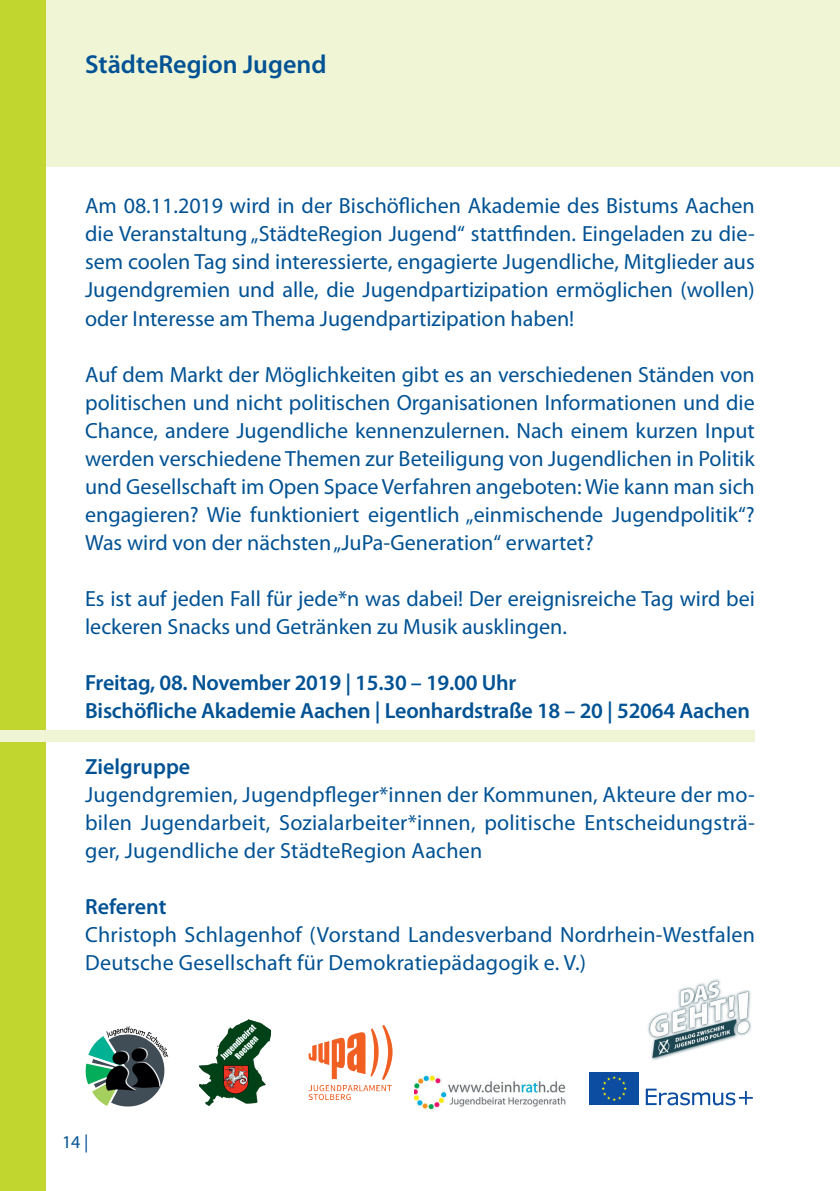
<style>
.page{position:relative;width:840px;height:1191px;background:#fff}
.page>*{position:absolute;margin:0;border:0;box-sizing:border-box;transform-origin:0 0}
.t1{font:600 26px "Myriad Pro";color:#005294}
.t2{font:22px/28px "Myriad Pro";color:#005294;text-align:justify}
.t3{font:600 22px/28px "Myriad Pro";letter-spacing:-.01em;color:#005294}
.t4{font:18px "Myriad Pro";color:#005294}
</style>
<div class="page">
<hr style="left:839px;top:0;width:1px;height:167px;background:#f0f5d5">
<div style="left:0;top:0;width:839px;height:167px;background:#f0f5d5"></div>
<div style="left:0;top:0;width:45px;height:1191px;background:#c1d72f"></div>
<div style="left:0;top:730px;width:754px;height:12px;background:#f0f5d5"></div>
<img style="left:648px;top:979px;width:104px;height:81px">
<img style="left:199px;top:1019px;width:71px;height:87px">
<img style="left:85px;top:1026px;width:84px;height:81px">
<img style="left:308px;top:1025px;width:85px;height:76px">
<img style="left:414px;top:1075px;width:152px;height:35px">
<svg style="left:645px;top:1088px;width:107px;height:17px"></svg>
<div style="left:589px;top:1072px;width:49px;height:33px;background:#0d4da1"></div>
<svg style="left:601px;top:1076px;width:25px;height:25px"></svg>
<p class="t1" style="left:85px;top:50px;width:243px">StädteRegion Jugend</p>
<p class="t2" style="left:85px;top:192px;width:670px">Am 08.11.2019 wird in der Bischöflichen Akademie des Bistums Aachen die Veranstaltung „StädteRegion Jugend“ stattfinden. Eingeladen zu die&shy;sem coolen Tag sind interessierte, engagierte Jugendliche, Mitglieder aus Jugendgremien und alle, die Jugendpartizipation ermöglichen (wollen) oder Interesse am Thema Jugendpartizipation haben!</p>
<p class="t2" style="left:85px;top:360px;width:670px">Auf dem Markt der Möglichkeiten gibt es an verschiedenen Ständen von politischen und nicht politischen Organisationen Informationen und die Chance, andere Jugendliche kennenzulernen. Nach einem kurzen Input werden verschiedene Themen zur Beteiligung von Jugendlichen in Politik und Gesellschaft im Open Space Verfahren angeboten: Wie kann man sich engagieren? Wie funktioniert eigentlich „einmischende Jugendpolitik“?<br>Was wird von der nächsten „JuPa-Generation“ erwartet?</p>
<p class="t2" style="left:85px;top:584px;width:671px">Es ist auf jeden Fall für jede*n was dabei! Der ereignisreiche Tag wird bei leckeren Snacks und Getränken zu Musik ausklingen.</p>
<p class="t3" style="left:85px;top:668px;width:666px">Freitag, 08. November 2019 | 15.30 – 19.00 Uhr<br>Bischöfliche Akademie Aachen | Leonhardstraße 18 – 20 | 52064 Aachen</p>
<p class="t3" style="left:85px;top:752px;width:107px">Zielgruppe</p>
<p class="t2" style="left:85px;top:780px;width:670px">Jugendgremien, Jugendpfleger*innen der Kommunen, Akteure der mo&shy;bilen Jugendarbeit, Sozialarbeiter*innen, politische Entscheidungsträ&shy;ger, Jugendliche der StädteRegion Aachen</p>
<p class="t3" style="left:85px;top:892px;width:83px">Referent</p>
<p class="t2" style="left:85px;top:920px;width:671px">Christoph Schlagenhof (Vorstand Landesverband Nordrhein-Westfalen<br>Deutsche Gesellschaft für Demokratiepädagogik e. V.)</p>
<p class="t4" style="left:62px;top:1132px;width:28px">14 |</p>
</div>
